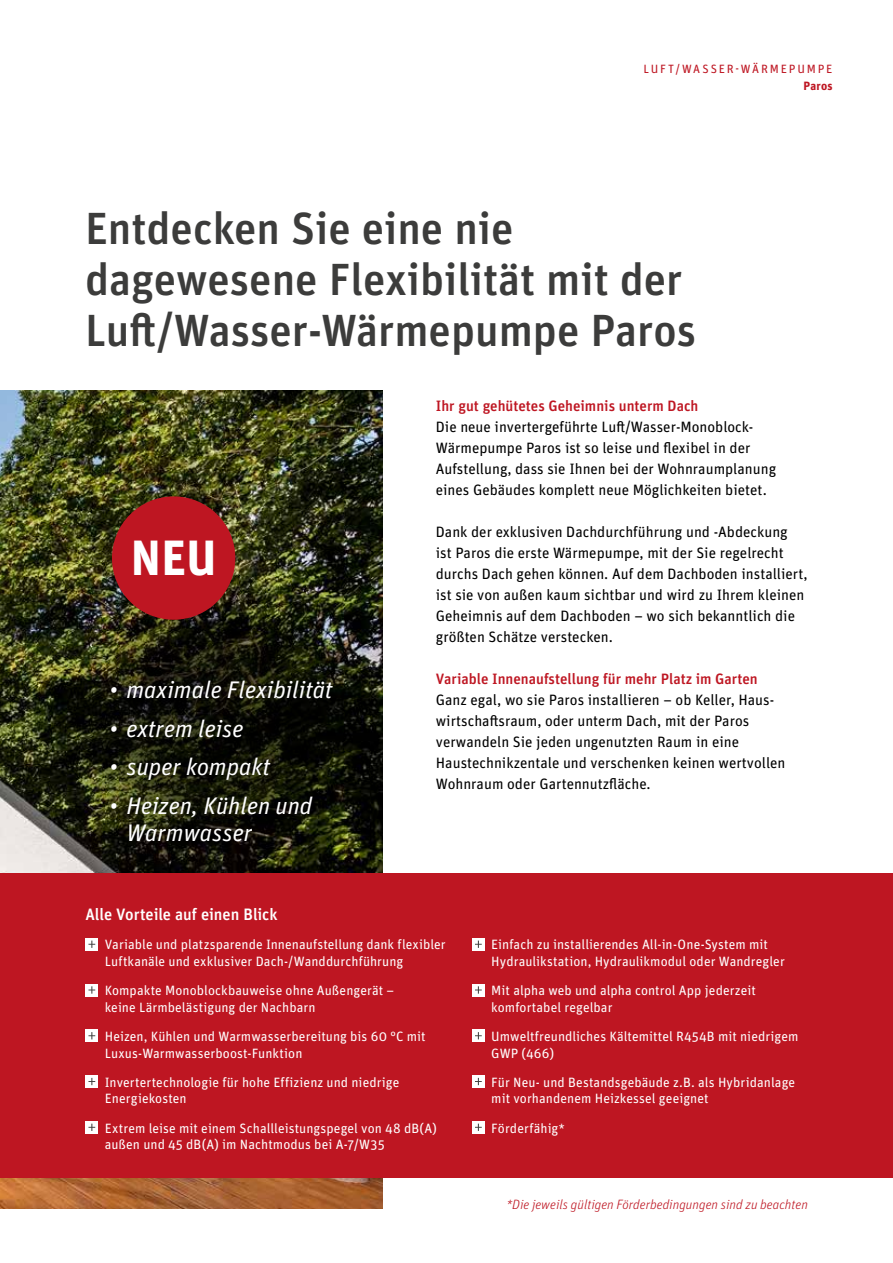
<style>
.page{position:relative;width:893px;height:1263px;background:#fff}
.page>*{position:absolute;margin:0;border:0;box-sizing:border-box;transform-origin:0 0}
.t1{font:700 49.5px "Unit Pro";color:#fff}
.t2{font:500 45px/51px "Unit Pro";color:#3c3c3b}
.t3{font:italic 24px/27px "Unit Pro";color:#fff}
.t4{font:500 16.5px "Unit Pro";letter-spacing:-.005em;color:#fff}
.t5{font:15px/21px "Unit Pro";color:#000}
.t6{font:500 15px "Unit Pro";color:#be1622}
.t7{font:13.5px/16.5px "Unit Pro";letter-spacing:.005em;color:#fff}
.t8{font:italic 300 13.5px "Unit Pro";color:#be1622}
.t9{font:12px "Unit Pro";letter-spacing:.15em;color:#be1622}
.t10{font:700 12px "Unit Pro";letter-spacing:.015em;color:#be1622}
</style>
<div class="page">
<img style="left:0;top:390px;width:383px;height:819px">
<div style="left:0;top:873px;width:893px;height:305px;background:#be1622"></div>
<svg style="left:52px;top:612px;width:329px;height:228px;background:#17190b"></svg>
<div style="left:112px;top:496px;width:123px;height:124px;background:#be1622;border-radius:50%"></div>
<div style="left:85px;top:938px;width:13px;height:13px;background:#fff"></div>
<svg style="left:88px;top:940px;width:7px;height:8px"></svg>
<div style="left:85px;top:984px;width:13px;height:12px;background:#fff"></div>
<svg style="left:88px;top:986px;width:7px;height:8px"></svg>
<div style="left:85px;top:1029px;width:13px;height:13px;background:#fff"></div>
<svg style="left:88px;top:1032px;width:7px;height:7px"></svg>
<div style="left:85px;top:1075px;width:13px;height:13px;background:#fff"></div>
<svg style="left:88px;top:1078px;width:7px;height:7px"></svg>
<div style="left:85px;top:1121px;width:13px;height:13px;background:#fff"></div>
<svg style="left:88px;top:1123px;width:7px;height:8px"></svg>
<div style="left:472px;top:938px;width:13px;height:13px;background:#fff"></div>
<svg style="left:475px;top:940px;width:7px;height:8px"></svg>
<div style="left:472px;top:984px;width:13px;height:12px;background:#fff"></div>
<svg style="left:475px;top:986px;width:7px;height:8px"></svg>
<div style="left:472px;top:1029px;width:13px;height:13px;background:#fff"></div>
<svg style="left:475px;top:1032px;width:7px;height:7px"></svg>
<div style="left:472px;top:1075px;width:13px;height:13px;background:#fff"></div>
<svg style="left:475px;top:1078px;width:7px;height:7px"></svg>
<div style="left:472px;top:1121px;width:13px;height:13px;background:#fff"></div>
<svg style="left:475px;top:1123px;width:7px;height:8px"></svg>
<p class="t9" style="left:643px;top:61px;width:191px">LUFT/WASSER-WÄRMEPUMPE</p>
<p class="t10" style="left:804px;top:77px;width:30px">Paros</p>
<h2 class="t2" style="left:85px;top:201px;width:613px">Entdecken Sie eine nie dagewesene Flexibilität mit der<br>Luft/Wasser-Wärmepumpe Paros</h2>
<h1 class="t1" style="left:131px;top:521px;width:87px">NEU</h1>
<h3 class="t3" style="left:109px;top:675px;width:224px">• maximale Flexibilität</h3>
<h3 class="t3" style="left:109px;top:714px;width:136px">• extrem leise</h3>
<h3 class="t3" style="left:109px;top:752px;width:162px">• super kompakt</h3>
<h3 class="t3" style="left:127px;top:790px;width:187px;text-indent:-17px">• Heizen, Kühlen und<br>Warmwasser</h3>
<p class="t4" style="left:85px;top:903px;width:194px">Alle Vorteile auf einen Blick</p>
<p class="t6" style="left:436px;top:395px;width:264px">Ihr gut gehütetes Geheimnis unterm Dach</p>
<p class="t5" style="left:436px;top:416px;width:342px">Die neue invertergeführte Luft/Wasser-Monoblock-Wärmepumpe Paros ist so leise und flexibel in der Aufstellung, dass sie Ihnen bei der Wohnraumplanung eines Gebäudes komplett neue Möglichkeiten bietet.</p>
<p class="t5" style="left:436px;top:521px;width:373px">Dank der exklusiven Dachdurchführung und -Abdeckung<br>ist Paros die erste Wärmepumpe, mit der Sie regelrecht durchs Dach gehen können. Auf dem Dachboden installiert, ist sie von außen kaum sichtbar und wird zu Ihrem kleinen Geheimnis auf dem Dachboden – wo sich bekanntlich die größten Schätze verstecken.</p>
<p class="t6" style="left:436px;top:668px;width:323px">Variable Innenaufstellung für mehr Platz im Garten</p>
<p class="t5" style="left:436px;top:689px;width:351px">Ganz egal, wo sie Paros installieren – ob Keller, Haus&shy;wirtschaftsraum, oder unterm Dach, mit der Paros verwandeln Sie jeden ungenutzten Raum in eine Haustechnikzentale und verschenken keinen wertvollen Wohnraum oder Gartennutzfläche.</p>
<p class="t7" style="left:105px;top:936px;width:342px">Variable und platzsparende Innenaufstellung dank flexibler<br>Luftkanäle und exklusiver Dach-/Wanddurchführung</p>
<p class="t7" style="left:105px;top:982px;width:291px">Kompakte Monoblockbauweise ohne Außengerät – keine Lärmbelästigung der Nachbarn</p>
<p class="t7" style="left:105px;top:1027px;width:322px">Heizen, Kühlen und Warmwasserbereitung bis 60 °C mit<br>Luxus-Warmwasserboost-Funktion</p>
<p class="t7" style="left:105px;top:1073px;width:296px">Invertertechnologie für hohe Effizienz und niedrige<br>Energiekosten</p>
<p class="t7" style="left:105px;top:1119px;width:334px">Extrem leise mit einem Schallleistungspegel von 48 dB(A) außen und 45 dB(A) im Nachtmodus bei A-7/W35</p>
<p class="t7" style="left:491px;top:936px;width:295px">Einfach zu installierendes All-in-One-System mit<br>Hydraulikstation, Hydraulikmodul oder Wandregler</p>
<p class="t7" style="left:491px;top:982px;width:266px">Mit alpha web und alpha control App jederzeit komfortabel regelbar</p>
<p class="t7" style="left:491px;top:1027px;width:309px">Umweltfreundliches Kältemittel R454B mit niedrigem<br>GWP (466)</p>
<p class="t7" style="left:491px;top:1073px;width:305px">Für Neu- und Bestandsgebäude z.B. als Hybridanlage mit vorhandenem Heizkessel geeignet</p>
<p class="t7" style="left:491px;top:1119px;width:75px">Förderfähig*</p>
<p class="t8" style="left:506px;top:1196px;width:303px">*Die jeweils gültigen Förderbedingungen sind zu beachten</p>
</div>
